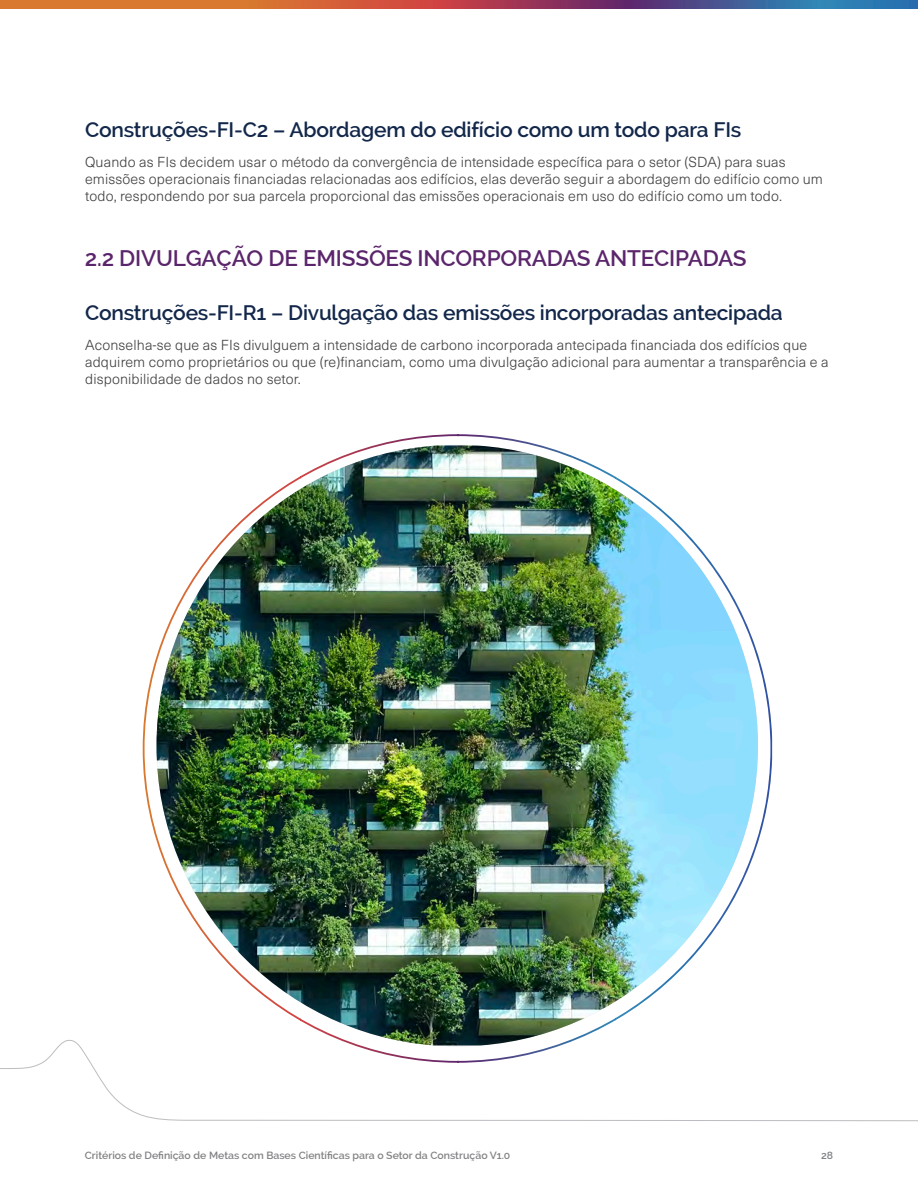
<style>
.page{position:relative;width:918px;height:1188px;background:#fff}
.page>*{position:absolute;margin:0;border:0;box-sizing:border-box;transform-origin:0 0}
.t1{font:600 22.5px "Raleway";letter-spacing:-.01em;color:#5b256b}
.t2{font:600 21px "Raleway";letter-spacing:-.01em;color:#12274a}
.Bullet{font:300 14.25px/17.1px "Neue Haas Unica";letter-spacing:.01em;color:#3e3e3f}
.t3{font:600 10.5px "Raleway";color:#808285}
</style>
<div class="page">
<img style="left:143px;top:434px;width:629px;height:605px">
<svg style="left:0;top:0;width:918px;height:9px;background:#985d5c"></svg>
<svg style="left:0;top:1039px;width:918px;height:83px"></svg>
<h3 class="t2" style="left:85px;top:117px;width:658px">Construções-FI-C2 – Abordagem do edifício como um todo para FIs</h3>
<p class="Bullet" style="left:85px;top:152px;width:739px">Quando as FIs decidem usar o método da convergência de intensidade específica para o setor (SDA) para suas emissões operacionais financiadas relacionadas aos edifícios, elas deverão seguir a abordagem do edifício como um todo, respondendo por sua parcela proporcional das emissões operacionais em uso do edifício como um todo.</p>
<h2 class="t1" style="left:85px;top:245px;width:663px">2.2 DIVULGAÇÃO DE EMISSÕES INCORPORADAS ANTECIPADAS</h2>
<h3 class="t2" style="left:85px;top:300px;width:699px">Construções-FI-R1 – Divulgação das emissões incorporadas antecipada</h3>
<p class="Bullet" style="left:85px;top:335px;width:745px">Aconselha-se que as FIs divulguem a intensidade de carbono incorporada antecipada financiada dos edifícios que adquirem como proprietários ou que (re)financiam, como uma divulgação adicional para aumentar a transparência e a disponibilidade de dados no setor.</p>
<p class="t3" style="left:85px;top:1150px;width:427px">Critérios de Definição de Metas com Bases Científicas para o Setor da Construção V1.0</p>
<p class="t3" style="left:821px;top:1150px;width:14px">28</p>
</div>
